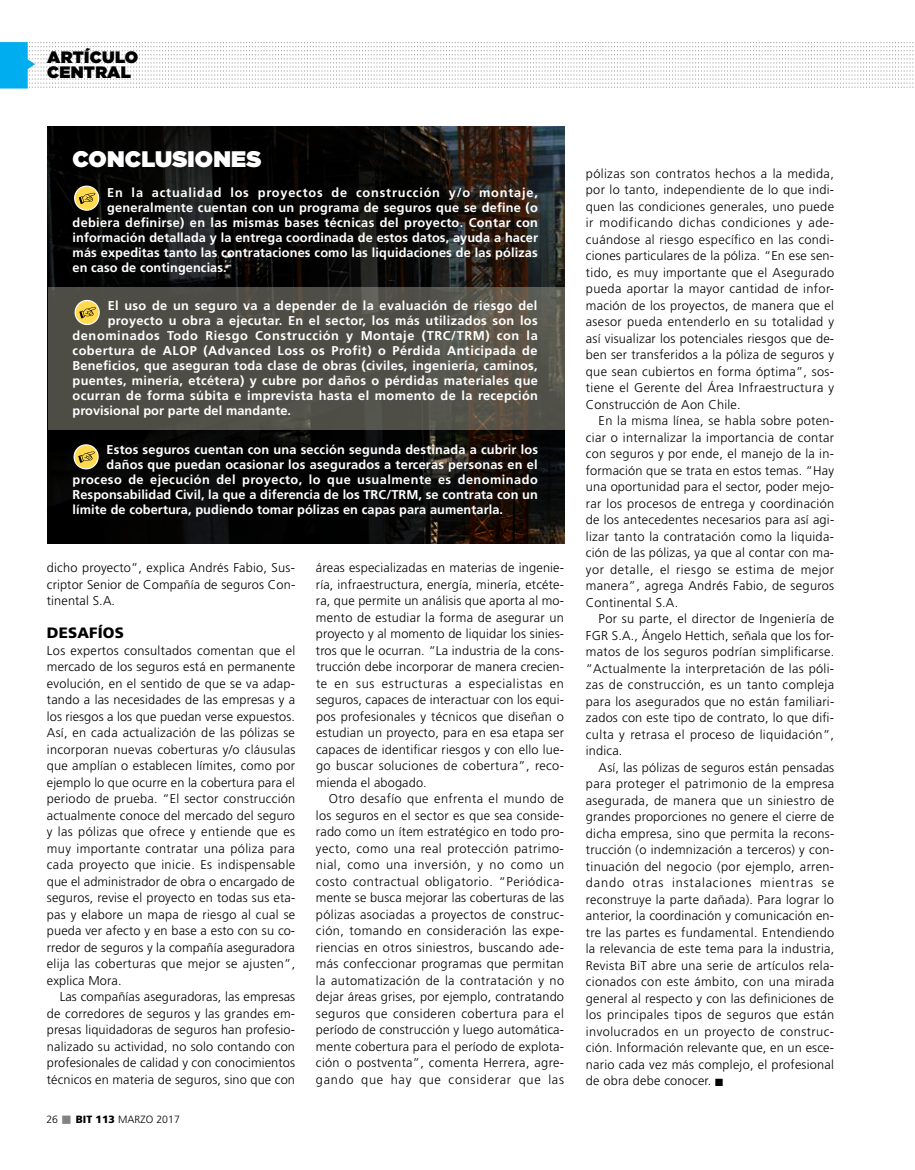
<style>
.page{position:relative;width:915px;height:1170px;background:#fff}
.page>*{position:absolute;margin:0;border:0;box-sizing:border-box;transform-origin:0 0}
.t1{font:900 22.5px "Gotham";letter-spacing:.01em;color:#fff}
.t2{font:900 16.5px/15px "Gotham";letter-spacing:.02em;color:#000}
.t3{font:900 15px "Frutiger";letter-spacing:.01em;color:#000}
.t4{font:300 12.75px/16.5px "Frutiger";letter-spacing:.02em;color:#000;text-align:justify}
.t5{font:700 12.75px/15px "Frutiger";letter-spacing:.015em;color:#fff;text-align:justify}
.t6{font:700 12.75px "Frutiger";letter-spacing:.035em;color:#fff}
.t7{font:700 12.75px "Frutiger";letter-spacing:.045em;color:#fff}
.t8{font:700 12.75px "Frutiger";letter-spacing:.065em;color:#fff}
.t9{font:300 10.5px "Frutiger";letter-spacing:.005em;color:#000}
.s1{color:#808285}
.s2{font-weight:900}
</style>
<div class="page">
<img style="left:47px;top:126px;width:517px;height:417px">
<svg style="left:0;top:42px;width:913px;height:46px"></svg>
<svg style="left:48px;top:287px;width:516px;height:142px;background:#515047"></svg>
<svg style="left:73px;top:185px;width:27px;height:26px"></svg>
<svg style="left:74px;top:299px;width:26px;height:27px"></svg>
<svg style="left:73px;top:443px;width:26px;height:27px"></svg>
<p class="t2" style="left:47px;top:49px;width:92px">ARTÍCULO<br>CENTRAL</p>
<h1 class="t1" style="left:72px;top:143px;width:190px">CONCLUSIONES</h1>
<p class="t8" style="left:107px;top:185px;width:432px">En la actualidad los proyectos de construcción y/o montaje,</p>
<p class="t5" style="left:107px;top:200px;width:432px">generalmente cuentan con un programa de seguros que se define (o</p>
<p class="t5" style="left:72px;top:215px;width:467px">debiera definirse) en las mismas bases técnicas del proyecto. Contar con</p>
<p class="t5" style="left:72px;top:230px;width:466px">información detallada y la entrega coordinada de estos datos, ayuda a hacer</p>
<p class="t5" style="left:72px;top:245px;width:466px">más expeditas tanto las contrataciones como las liquidaciones de las pólizas</p>
<p class="t5" style="left:72px;top:260px;width:156px">en caso de contingencias.</p>
<p class="t5" style="left:108px;top:298px;width:431px">El uso de un seguro va a depender de la evaluación de riesgo del</p>
<p class="t5" style="left:108px;top:313px;width:431px">proyecto u obra a ejecutar. En el sector, los más utilizados son los</p>
<p class="t7" style="left:72px;top:328px;width:466px">denominados Todo Riesgo Construcción y Montaje (TRC/TRM) con la</p>
<p class="t5" style="left:72px;top:343px;width:100px">cobertura de ALO</p>
<p class="t5" style="left:72px;top:343px;width:467px;text-indent:117px">P (Advanced Loss os Profit) o Pérdida Anticipada de Beneficios, que aseguran toda clase de obras (civiles, ingeniería, caminos, puentes, minería, etcétera) y cubre por daños o pérdidas materiales que ocurran de forma súbita e imprevista hasta el momento de la recepción provisional por parte del mandante.</p>
<p class="t5" style="left:107px;top:442px;width:433px">Estos seguros cuentan con una sección segunda destinada a cubrir los</p>
<p class="t5" style="left:107px;top:457px;width:432px">daños que puedan ocasionar los asegurados a terceras personas en el</p>
<p class="t6" style="left:72px;top:472px;width:466px">proceso de ejecución del proyecto, lo que usualmente es denominado</p>
<p class="t5" style="left:72px;top:487px;width:466px">Responsabilidad Civil, la que a diferencia de los TRC/TRM, se contrata con un</p>
<p class="t5" style="left:73px;top:502px;width:432px">límite de cobertura, pudiendo tomar pólizas en capas para aumentarla.</p>
<p class="t4" style="left:47px;top:559px;width:250px">dicho proyecto”, explica Andrés Fabio, Sus&shy;criptor Senior de Compañía de seguros Con&shy;tinental S.A.</p>
<p class="t3" style="left:47px;top:624px;width:77px">DESAFÍOS</p>
<p class="t4" style="left:47px;top:642px;width:250px">Los expertos consultados comentan que el mercado de los seguros está en permanente evolución, en el sentido de que se va adap&shy;tando a las necesidades de las empresas y a los riesgos a los que puedan verse expuestos.<br>Así, en cada actualización de las pólizas se incorporan nuevas coberturas y/o cláusulas que amplían o establecen límites, como por ejemplo lo que ocurre en la cobertura para el periodo de prueba. “El sector construcción actualmente conoce del mercado del seguro y las pólizas que ofrece y entiende que es muy importante contratar una póliza para cada proyecto que inicie. Es indispensable que el administrador de obra o encargado de seguros, revise el proyecto en todas sus eta&shy;pas y elabore un mapa de riesgo al cual se pueda ver afecto y en base a esto con su co&shy;rredor de seguros y la compañía aseguradora elija las coberturas que mejor se ajusten”, explica Mora.</p>
<p class="t4" style="left:47px;top:988px;width:250px;text-indent:13px">Las compañías aseguradoras, las empresas de corredores de seguros y las grandes em&shy;presas liquidadoras de seguros han profesio&shy;nalizado su actividad, no solo contando con profesionales de calidad y con conocimientos técnicos en materia de seguros, sino que con</p>
<p class="t9" style="left:46px;top:1113px;width:135px">26 <span class="s1">■</span> <span class="s2">BIT 113</span> marzo 2017</p>
<p class="t4" style="left:316px;top:559px;width:249px">áreas especializadas en materias de ingenie&shy;ría, infraestructura, energía, minería, etcéte&shy;ra, que permite un análisis que aporta al mo&shy;mento de estudiar la forma de asegurar un proyecto y al momento de liquidar los sinies&shy;tros que le ocurran. “La industria de la cons&shy;trucción debe incorporar de manera crecien&shy;te en sus estructuras a especialistas en seguros, capaces de interactuar con los equi&shy;pos profesionales y técnicos que diseñan o estudian un proyecto, para en esa etapa ser capaces de identificar riesgos y con ello lue&shy;go buscar soluciones de cobertura”, reco&shy;mienda el abogado.</p>
<p class="t4" style="left:316px;top:790px;width:249px;text-indent:13px">Otro desafío que enfrenta el mundo de los seguros en el sector es que sea conside&shy;rado como un ítem estratégico en todo pro&shy;yecto, como una real protección patrimo&shy;nial, como una inversión, y no como un costo contractual obligatorio. “Periódica&shy;mente se busca mejorar las coberturas de las pólizas asociadas a proyectos de construc&shy;ción, tomando en consideración las expe&shy;riencias en otros siniestros, buscando ade&shy;más confeccionar programas que permitan la automatización de la contratación y no dejar áreas grises, por ejemplo, contratando seguros que consideren cobertura para el período de construcción y luego automática&shy;mente cobertura para el período de explota&shy;ción o postventa”, comenta Herrera, agre&shy;gando que hay que considerar que las</p>
<p class="t4" style="left:585px;top:165px;width:250px">pólizas son contratos hechos a la medida, por lo tanto, independiente de lo que indi&shy;quen las condiciones generales, uno puede ir modificando dichas condiciones y ade&shy;cuándose al riesgo específico en las condi&shy;ciones particulares de la póliza. “En ese sen&shy;tido, es muy importante que el Asegurado pueda aportar la mayor cantidad de infor&shy;mación de los proyectos, de manera que el asesor pueda entenderlo en su totalidad y así visualizar los potenciales riesgos que de&shy;ben ser transferidos a la póliza de seguros y que sean cubiertos en forma óptima”, sos&shy;tiene el Gerente del Área Infraestructura y Construcción de Aon Chile.</p>
<p class="t4" style="left:585px;top:412px;width:250px;text-indent:13px">En la misma línea, se habla sobre poten&shy;ciar o internalizar la importancia de contar con seguros y por ende, el manejo de la in&shy;formación que se trata en estos temas. “Hay una oportunidad para el sector, poder mejo&shy;rar los procesos de entrega y coordinación de los antecedentes necesarios para así agi&shy;lizar tanto la contratación como la liquida&shy;ción de las pólizas, ya que al contar con ma&shy;yor detalle, el riesgo se estima de mejor manera”, agrega Andrés Fabio, de seguros Continental S.A.</p>
<p class="t4" style="left:585px;top:610px;width:250px;text-indent:13px">Por su parte, el director de Ingeniería de FGR S.A., Ángelo Hettich, señala que los for&shy;matos de los seguros podrían simplificarse. “Actualmente la interpretación de las póli&shy;zas de construcción, es un tanto compleja para los asegurados que no están familiari&shy;zados con este tipo de contrato, lo que difi&shy;culta y retrasa el proceso de liquidación”, indica.</p>
<p class="t4" style="left:585px;top:759px;width:250px;text-indent:13px">Así, las pólizas de seguros están pensadas para proteger el patrimonio de la empresa asegurada, de manera que un siniestro de grandes proporciones no genere el cierre de dicha empresa, sino que permita la recons&shy;trucción (o indemnización a terceros) y con&shy;tinuación del negocio (por ejemplo, arren&shy;dando otras instalaciones mientras se reconstruye la parte dañada). Para lograr lo anterior, la coordinación y comunicación en&shy;tre las partes es fundamental. Entendiendo la relevancia de este tema para la industria, Revista BiT abre una serie de artículos rela&shy;cionados con este ámbito, con una mirada general al respecto y con las definiciones de los principales tipos de seguros que están involucrados en un proyecto de construc&shy;ción. Información relevante que, en un esce&shy;nario cada vez más complejo, el profesional de obra debe conocer. ■</p>
</div>
